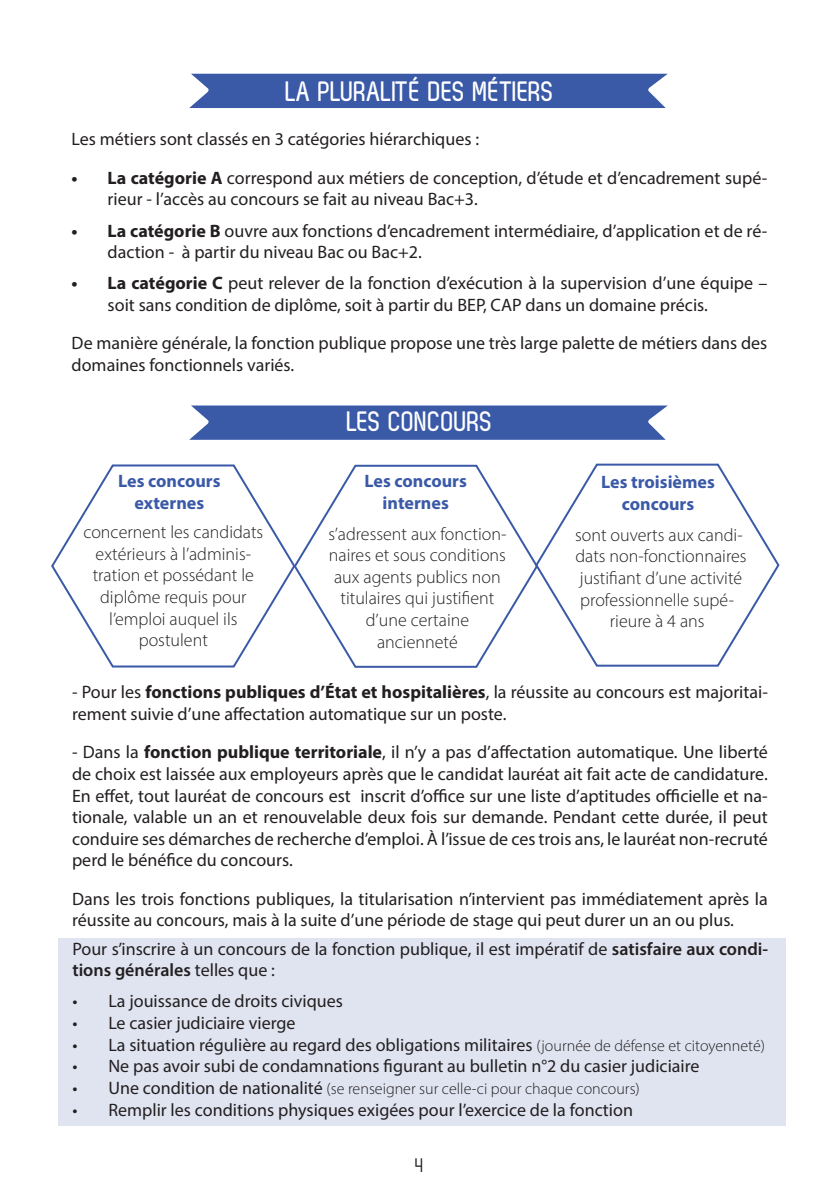
<style>
.page{position:relative;width:840px;height:1191px;background:#fff}
.page>*{position:absolute;margin:0;border:0;box-sizing:border-box;transform-origin:0 0}
.t1{font:700 28px "Zag";color:#fff}
.t2{font:20px "Zag";color:#231f20}
.t3{font:18px/21.6px "Myriad Pro";color:#231f20}
.t4{font:300 18px/21.6px "Myriad Pro";color:#231f20;text-align:center}
.t5{font:700 18px/21.6px "Myriad Pro";color:#3a59a7;text-align:center}
.t6{font:300 16px "Myriad Pro";color:#231f20}
.s1{font-weight:700}
.s2{font-weight:600}
.s3{font-weight:300;font-size:16px}
.s4{font-weight:400;font-size:18px}
</style>
<div class="page">
<div style="left:58px;top:938px;width:727px;height:187px;background:#e0e4f1"></div>
<svg style="left:296px;top:464px;width:237px;height:204px"></svg>
<svg style="left:533px;top:463px;width:247px;height:204px"></svg>
<svg style="left:51px;top:464px;width:245px;height:204px"></svg>
<svg style="left:189px;top:405px;width:478px;height:35px;background:#4663ac"></svg>
<div style="left:189px;top:74px;width:478px;height:34px;background:#3a59a7"></div>
<h1 class="t1" style="left:286px;top:76px;width:269px">LA PLURALITÉ DES MÉTIERS</h1>
<p class="t3" style="left:72px;top:128px;width:409px">Les métiers sont classés en 3 catégories hiérarchiques :</p>
<p class="t3" style="left:108px;top:167px;width:661px;text-indent:-36px"><span class="s1">• La catégorie A</span> correspond aux métiers de conception, d’étude et d’encadrement supé&shy;rieur - l’accès au concours se fait au niveau Bac+3.</p>
<p class="t3" style="left:108px;top:219px;width:661px;text-indent:-36px"><span class="s1">• La catégorie B</span> ouvre aux fonctions d’encadrement intermédiaire, d’application et de ré&shy;daction - à partir du niveau Bac ou Bac+2.</p>
<p class="t3" style="left:108px;top:272px;width:661px;text-indent:-36px"><span class="s1">• La catégorie C</span> peut relever de la fonction d’exécution à la supervision d’une équipe – soit sans condition de diplôme, soit à partir du BEP, CAP dans un domaine précis.</p>
<p class="t3" style="left:72px;top:332px;width:697px">De manière générale, la fonction publique propose une très large palette de métiers dans des domaines fonctionnels variés.</p>
<h1 class="t1" style="left:347px;top:406px;width:147px">LES CONCOURS</h1>
<p class="t5" style="left:118px;top:469px;width:104px">Les concours externes</p>
<p class="t5" style="left:364px;top:469px;width:104px">Les concours internes</p>
<p class="t4" style="left:328px;top:522px;width:179px">s’adressent aux fonction&shy;naires et sous conditions aux agents publics non titulaires qui justifient d’une certaine ancienneté</p>
<p class="t4" style="left:83px;top:521px;width:181px">concernent les candidats extérieurs à l’adminis&shy;tration et possédant le diplôme requis pour l’emploi auquel ils postulent</p>
<p class="t5" style="left:600px;top:471px;width:115px">Les troisièmes concours</p>
<p class="t4" style="left:575px;top:545px;width:172px">dats non-fonctionnaires justifiant d’une activité professionnelle supé&shy;rieure à 4 ans</p>
<p class="t4" style="left:574px;top:524px;width:169px">sont ouverts aux candi-</p>
<p class="t3" style="left:72px;top:681px;width:697px">- Pour les <span class="s1">fonctions publiques d’État et hospitalières</span>, la réussite au concours est majoritai&shy;rement suivie d’une affectation automatique sur un poste.</p>
<p class="t3" style="left:72px;top:741px;width:697px;text-align:justify">- Dans la <span class="s1">fonction publique territoriale</span>, il n’y a pas d’affectation automatique. Une liberté de choix est laissée aux employeurs après que le candidat lauréat ait fait acte de candidature.<br>En effet, tout lauréat de concours est inscrit d’office sur une liste d’aptitudes officielle et na&shy;tionale, valable un an et renouvelable deux fois sur demande. Pendant cette durée, il peut conduire ses démarches de recherche d’emploi. À l’issue de ces trois ans, le lauréat non-recruté perd le bénéfice du concours.</p>
<p class="t3" style="left:72px;top:887px;width:697px">Dans les trois fonctions publiques, la titularisation n’intervient pas immédiatement après la réussite au concours, mais à la suite d’une période de stage qui peut durer un an ou plus.</p>
<p class="t3" style="left:72px;top:937px;width:697px">Pour s’inscrire à un concours de la fonction publique, il est impératif de <span class="s2">satisfaire aux condi&shy;tions générales</span> telles que :</p>
<p class="t3" style="left:72px;top:990px;width:272px">• La jouissance de droits civiques</p>
<p class="t3" style="left:72px;top:1012px;width:224px">• Le casier judiciaire vierge</p>
<p class="t3" style="left:72px;top:1033px;width:693px">• La situation régulière au regard des obligations militaires <span class="s3">(journée de défense et citoyenneté)</span></p>
<p class="t3" style="left:72px;top:1055px;width:628px">• Ne pas avoir subi de condamnations figurant au bulletin n°2 du casier judiciaire</p>
<p class="t6" style="left:72px;top:1079px;width:568px"><span class="s4">• Une condition de nationalité</span> (se renseigner sur celle-ci pour chaque concours)</p>
<p class="t3" style="left:72px;top:1098px;width:562px">• Remplir les conditions physiques exigées pour l’exercice de la fonction</p>
<p class="t2" style="left:415px;top:1154px;width:10px">4</p>
</div>
